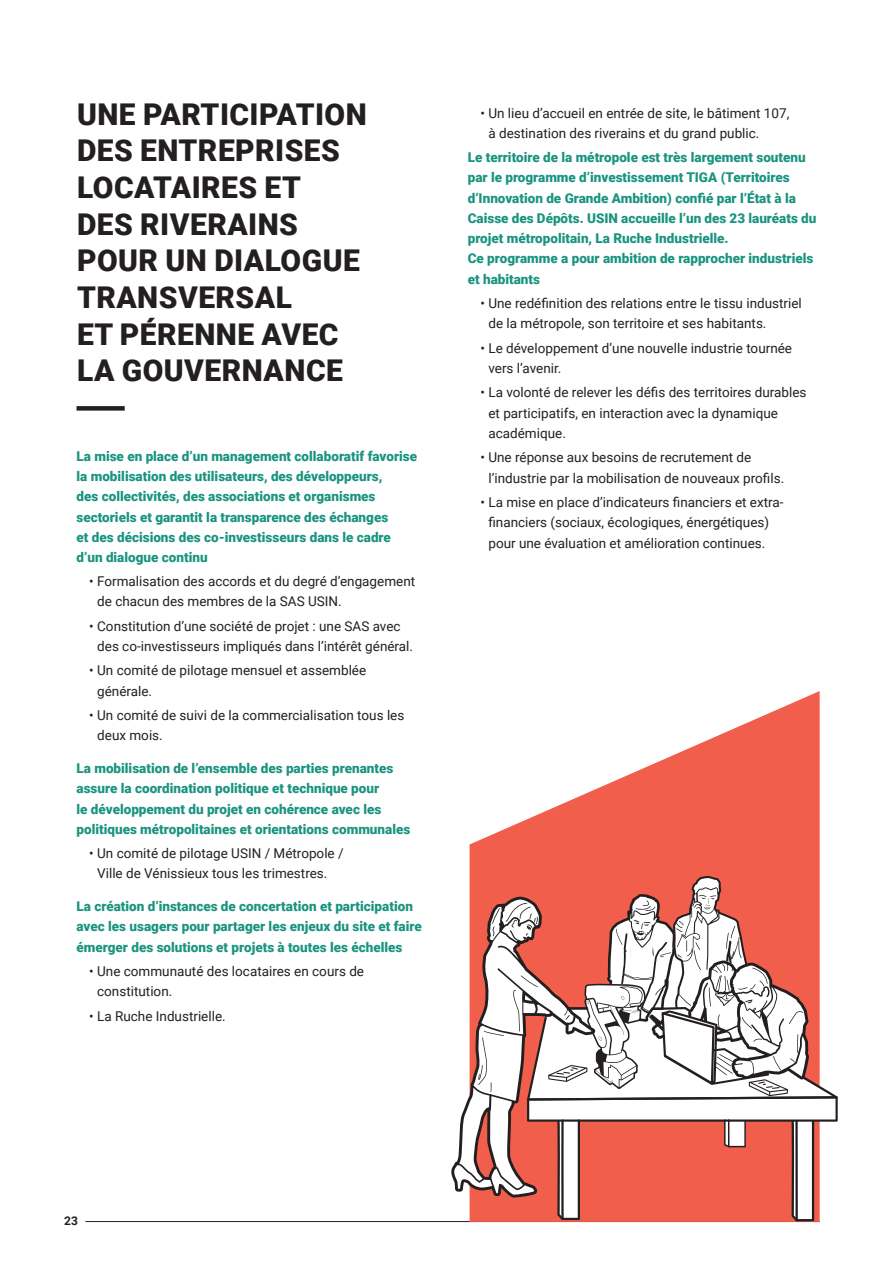
<style>
.page{position:relative;width:893px;height:1263px;background:#fff}
.page>*{position:absolute;margin:0;border:0;box-sizing:border-box;transform-origin:0 0}
.t1{font:900 30px/36.6px "Roboto";letter-spacing:.015em;color:#231f20}
.t2{font:13.5px/20.2px "Roboto";color:#231f20}
.t3{font:900 13.5px/20.1px "Roboto";color:#1a9480}
.t4{font:700 12px "Roboto";color:#231f20}
</style>
<div class="page">
<hr style="left:85px;top:1221px;width:735px;height:1px;background:#231f20">
<svg style="left:470px;top:691px;width:350px;height:531px;fill:#f15e4b"></svg>
<div style="left:77px;top:406px;width:48px;height:5px;background:#231f20"></div>
<svg style="left:451px;top:875px;width:387px;height:346px"></svg>
<hr style="left:568px;top:1007px;width:20px;height:3px;background:#231f20">
<p class="t1" style="left:77px;top:94px;width:291px">UNE PARTICIPATION<br>DES ENTREPRISES<br>LOCATAIRES ET<br>DES RIVERAINS<br>POUR UN DIALOGUE<br>TRANSVERSAL<br>ET PÉRENNE AVEC<br>LA GOUVERNANCE</p>
<p class="t3" style="left:77px;top:446px;width:342px">La mise en place d’un management collaboratif favorise la mobilisation des utilisateurs, des développeurs,<br>des collectivités, des associations et organismes sectoriels et garantit la transparence des échanges<br>et des décisions des co-investisseurs dans le cadre d’un dialogue continu</p>
<p class="t2" style="left:97px;top:571px;width:319px;text-indent:-8px">• Formalisation des accords et du degré d’engagement de chacun des membres de la SAS USIN.</p>
<p class="t2" style="left:97px;top:615px;width:317px;text-indent:-8px">• Constitution d’une société de projet : une SAS avec des co-investisseurs impliqués dans l’intérêt général.</p>
<p class="t2" style="left:97px;top:660px;width:271px;text-indent:-8px">• Un comité de pilotage mensuel et assemblée générale.</p>
<p class="t2" style="left:97px;top:705px;width:309px;text-indent:-8px">• Un comité de suivi de la commercialisation tous les deux mois.</p>
<p class="t3" style="left:77px;top:758px;width:335px">La mobilisation de l’ensemble des parties prenantes assure la coordination politique et technique pour<br>le développement du projet en cohérence avec les politiques métropolitaines et orientations communales</p>
<p class="t2" style="left:97px;top:843px;width:248px;text-indent:-8px">• Un comité de pilotage USIN / Métropole /<br>Ville de Vénissieux tous les trimestres.</p>
<p class="t3" style="left:77px;top:896px;width:347px">La création d’instances de concertation et participation avec les usagers pour partager les enjeux du site et faire émerger des solutions et projets à toutes les échelles</p>
<p class="t2" style="left:97px;top:961px;width:268px;text-indent:-8px">• Une communauté des locataires en cours de constitution.</p>
<p class="t2" style="left:89px;top:1005px;width:138px">• La Ruche Industrielle.</p>
<p class="t2" style="left:488px;top:102px;width:302px;text-indent:-8px">• Un lieu d’accueil en entrée de site, le bâtiment 107, à destination des riverains et du grand public.</p>
<p class="t3" style="left:468px;top:147px;width:350px">Le territoire de la métropole est très largement soutenu par le programme d’investissement TIGA (Territoires d’Innovation de Grande Ambition) confié par l’État à la Caisse des Dépôts. USIN accueille l’un des 23 lauréats du projet métropolitain, La Ruche Industrielle.<br>Ce programme a pour ambition de rapprocher industriels et habitants</p>
<p class="t2" style="left:488px;top:293px;width:315px;text-indent:-8px">• Une redéfinition des relations entre le tissu industriel de la métropole, son territoire et ses habitants.</p>
<p class="t2" style="left:488px;top:337px;width:305px;text-indent:-8px">• Le développement d’une nouvelle industrie tournée vers l’avenir.</p>
<p class="t2" style="left:488px;top:382px;width:320px;text-indent:-8px">• La volonté de relever les défis des territoires durables et participatifs, en interaction avec la dynamique académique.</p>
<p class="t2" style="left:488px;top:447px;width:297px;text-indent:-8px">• Une réponse aux besoins de recrutement de l’industrie par la mobilisation de nouveaux profils.</p>
<p class="t2" style="left:488px;top:492px;width:296px;text-indent:-8px">• La mise en place d’indicateurs financiers et extra&shy;financiers (sociaux, écologiques, énergétiques) pour une évaluation et amélioration continues.</p>
<p class="t4" style="left:64px;top:1213px;width:15px">23</p>
</div>
